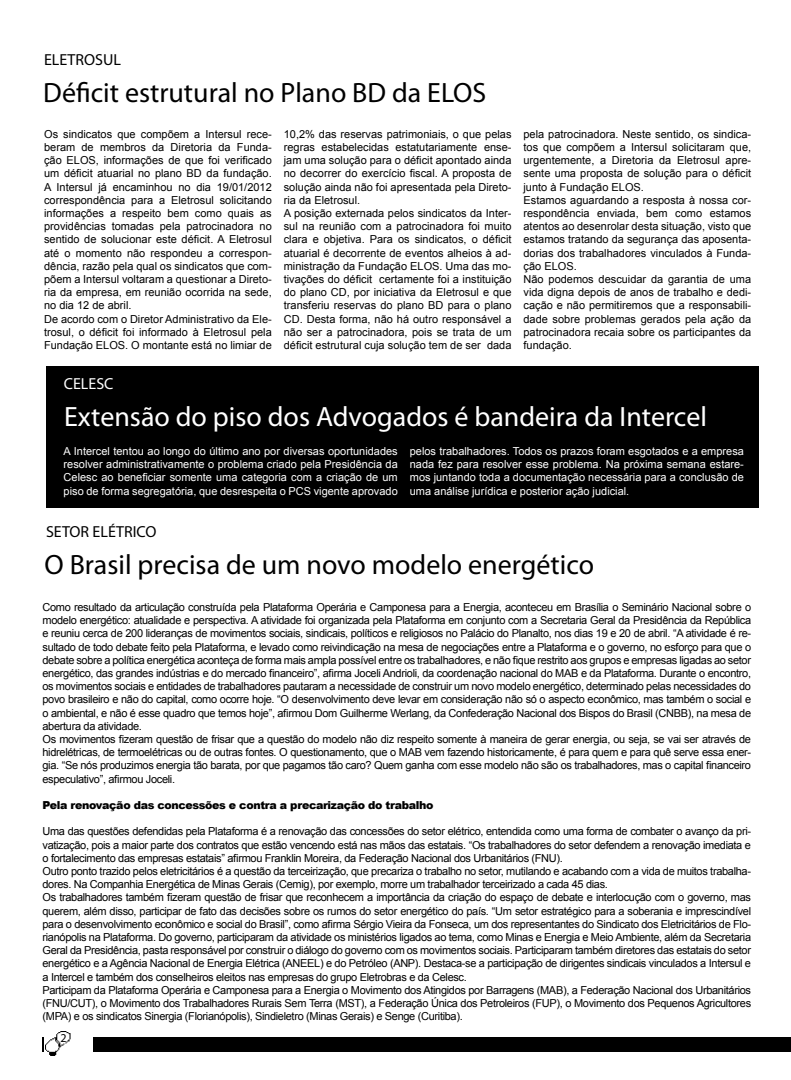
<style>
.page{position:relative;width:791px;height:1080px;background:#fff}
.page>*{position:absolute;margin:0;border:0;box-sizing:border-box;transform-origin:0 0}
.t1{font:28px "Myriad Pro";color:#000}
.t2{font:28px "Myriad Pro";color:#fff}
.t3{font:16px "Myriad Pro";color:#000}
.t4{font:16px "Myriad Pro";color:#fff}
.t5{font:12px "Myriad Pro";color:#000}
.t6{font:11px/13.2px "Arial";letter-spacing:-.03em;color:#000}
.t7{font:11px/13.2px "Arial";color:#000}
.t8{font:11px/13.2px "Arial";color:#fff;text-align:justify}
.t9{font:900 11px "Arial";letter-spacing:-.03em;color:#000}
</style>
<div class="page">
<div style="left:43px;top:1037px;width:748px;height:15px;background:#000"></div>
<img style="left:44px;top:1032px;width:48px;height:24px">
<div style="left:46px;top:366px;width:713px;height:142px;background:#000"></div>
<h2 class="t3" style="left:44px;top:50px;width:78px">ELETROSUL</h2>
<h1 class="t1" style="left:43px;top:75px;width:444px">Déficit estrutural no Plano BD da ELOS</h1>
<p class="t7" style="left:44px;top:128px;width:229px">Os sindicatos que compõem a Intersul rece&shy;beram de membros da Diretoria da Funda&shy;ção ELOS, informações de que foi verificado um déficit atuarial no plano BD da fundação.<br>A Intersul já encaminhou no dia 19/01/2012 correspondência para a Eletrosul solicitando informações a respeito bem como quais as providências tomadas pela patrocinadora no sentido de solucionar este déficit. A Eletrosul até o momento não respondeu a correspon&shy;dência, razão pela qual os sindicatos que com&shy;põem a Intersul voltaram a questionar a Direto&shy;ria da empresa, em reunião ocorrida na sede, no dia 12 de abril.<br>De acordo com o Diretor Administrativo da Ele&shy;trosul, o déficit foi informado à Eletrosul pela Fundação ELOS. O montante está no limiar de</p>
<p class="t7" style="left:284px;top:128px;width:229px">10,2% das reservas patrimoniais, o que pelas regras estabelecidas estatutariamente ense&shy;jam uma solução para o déficit apontado ainda no decorrer do exercício fiscal. A proposta de solução ainda não foi apresentada pela Direto&shy;ria da Eletrosul.<br>A posição externada pelos sindicatos da Inter&shy;sul na reunião com a patrocinadora foi muito clara e objetiva. Para os sindicatos, o déficit atuarial é decorrente de eventos alheios à ad&shy;ministração da Fundação ELOS. Uma das mo&shy;tivações do déficit certamente foi a instituição do plano CD, por iniciativa da Eletrosul e que transferiu reservas do plano BD para o plano CD. Desta forma, não há outro responsável a não ser a patrocinadora, pois se trata de um déficit estrutural cuja solução tem de ser dada</p>
<p class="t7" style="left:523px;top:128px;width:229px">pela patrocinadora. Neste sentido, os sindica&shy;tos que compõem a Intersul solicitaram que, urgentemente, a Diretoria da Eletrosul apre&shy;sente uma proposta de solução para o déficit junto à Fundação ELOS.<br>Estamos aguardando a resposta à nossa cor&shy;respondência enviada, bem como estamos atentos ao desenrolar desta situação, visto que estamos tratando da segurança das aposenta&shy;dorias dos trabalhadores vinculados à Funda&shy;ção ELOS.<br>Não podemos descuidar da garantia de uma vida digna depois de anos de trabalho e dedi&shy;cação e não permitiremos que a responsabili&shy;dade sobre problemas gerados pela ação da patrocinadora recaia sobre os participantes da fundação.</p>
<h2 class="t4" style="left:64px;top:374px;width:51px">CELESC</h2>
<h1 class="t2" style="left:64px;top:399px;width:644px">Extensão do piso dos Advogados é bandeira da Intercel</h1>
<p class="t8" style="left:64px;top:445px;width:336px">A Intercel tentou ao longo do último ano por diversas oportunidades resolver administrativamente o problema criado pela Presidência da Celesc ao beneficiar somente uma categoria com a criação de um piso de forma segregatória, que desrespeita o PCS vigente aprovado</p>
<p class="t8" style="left:410px;top:445px;width:336px">pelos trabalhadores. Todos os prazos foram esgotados e a empresa nada fez para resolver esse problema. Na próxima semana estare&shy;mos juntando toda a documentação necessária para a conclusão de uma análise jurídica e posterior ação judicial.</p>
<h2 class="t3" style="left:46px;top:522px;width:112px">SETOR ELÉTRICO</h2>
<h1 class="t1" style="left:45px;top:547px;width:551px">O Brasil precisa de um novo modelo energético</h1>
<p class="t6" style="left:43px;top:601px;width:710px">Como resultado da articulação construída pela Plataforma Operária e Camponesa para a Energia, aconteceu em Brasília o Seminário Nacional sobre o modelo energético: atualidade e perspectiva. A atividade foi organizada pela Plataforma em conjunto com a Secretaria Geral da Presidência da República e reuniu cerca de 200 lideranças de movimentos sociais, sindicais, políticos e religiosos no Palácio do Planalto, nos dias 19 e 20 de abril. “A atividade é re&shy;sultado de todo debate feito pela Plataforma, e levado como reivindicação na mesa de negociações entre a Plataforma e o governo, no esforço para que o debate sobre a política energética aconteça de forma mais ampla possível entre os trabalhadores, e não fique restrito aos grupos e empresas ligadas ao setor energético, das grandes indústrias e do mercado financeiro”, afirma Joceli Andrioli, da coordenação nacional do MAB e da Plataforma. Durante o encontro, os movimentos sociais e entidades de trabalhadores pautaram a necessidade de construir um novo modelo energético, determinado pelas necessidades do povo brasileiro e não do capital, como ocorre hoje. “O desenvolvimento deve levar em consideração não só o aspecto econômico, mas também o social e o ambiental, e não é esse quadro que temos hoje”, afirmou Dom Guilherme Werlang, da Confederação Nacional dos Bispos do Brasil (CNBB), na mesa de abertura da atividade.<br>Os movimentos fizeram questão de frisar que a questão do modelo não diz respeito somente à maneira de gerar energia, ou seja, se vai ser através de hidrelétricas, de termoelétricas ou de outras fontes. O questionamento, que o MAB vem fazendo historicamente, é para quem e para quê serve essa ener&shy;gia. “Se nós produzimos energia tão barata, por que pagamos tão caro? Quem ganha com esse modelo não são os trabalhadores, mas o capital financeiro especulativo”, afirmou Joceli.</p>
<p class="t9" style="left:43px;top:797px;width:393px">Pela renovação das concessões e contra a precarização do trabalho</p>
<p class="t6" style="left:43px;top:825px;width:710px">Uma das questões defendidas pela Plataforma é a renovação das concessões do setor elétrico, entendida como uma forma de combater o avanço da pri&shy;vatização, pois a maior parte dos contratos que estão vencendo está nas mãos das estatais. “Os trabalhadores do setor defendem a renovação imediata e o fortalecimento das empresas estatais” afirmou Franklin Moreira, da Federação Nacional dos Urbanitários (FNU).<br>Outro ponto trazido pelos eletricitários é a questão da terceirização, que precariza o trabalho no setor, mutilando e acabando com a vida de muitos trabalha&shy;dores. Na Companhia Energética de Minas Gerais (Cemig), por exemplo, morre um trabalhador terceirizado a cada 45 dias.<br>Os trabalhadores também fizeram questão de frisar que reconhecem a importância da criação do espaço de debate e interlocução com o governo, mas querem, além disso, participar de fato das decisões sobre os rumos do setor energético do país. “Um setor estratégico para a soberania e imprescindível para o desenvolvimento econômico e social do Brasil”, como afirma Sérgio Vieira da Fonseca, um dos representantes do Sindicato dos Eletricitários de Flo&shy;rianópolis na Plataforma. Do governo, participaram da atividade os ministérios ligados ao tema, como Minas e Energia e Meio Ambiente, além da Secretaria Geral da Presidência, pasta responsável por construir o diálogo do governo com os movimentos sociais. Participaram também diretores das estatais do setor energético e a Agência Nacional de Energia Elétrica (ANEEL) e do Petróleo (ANP). Destaca-se a participação de dirigentes sindicais vinculados a Intersul e a Intercel e também dos conselheiros eleitos nas empresas do grupo Eletrobras e da Celesc.<br>Participam da Plataforma Operária e Camponesa para a Energia o Movimento dos Atingidos por Barragens (MAB), a Federação Nacional dos Urbanitários (FNU/CUT), o Movimento dos Trabalhadores Rurais Sem Terra (MST), a Federação Única dos Petroleiros (FUP), o Movimento dos Pequenos Agricultores (MPA) e os sindicatos Sinergia (Florianópolis), Sindieletro (Minas Gerais) e Senge (Curitiba).</p>
<p class="t5" style="left:61px;top:1030px;width:8px">2</p>
</div>
